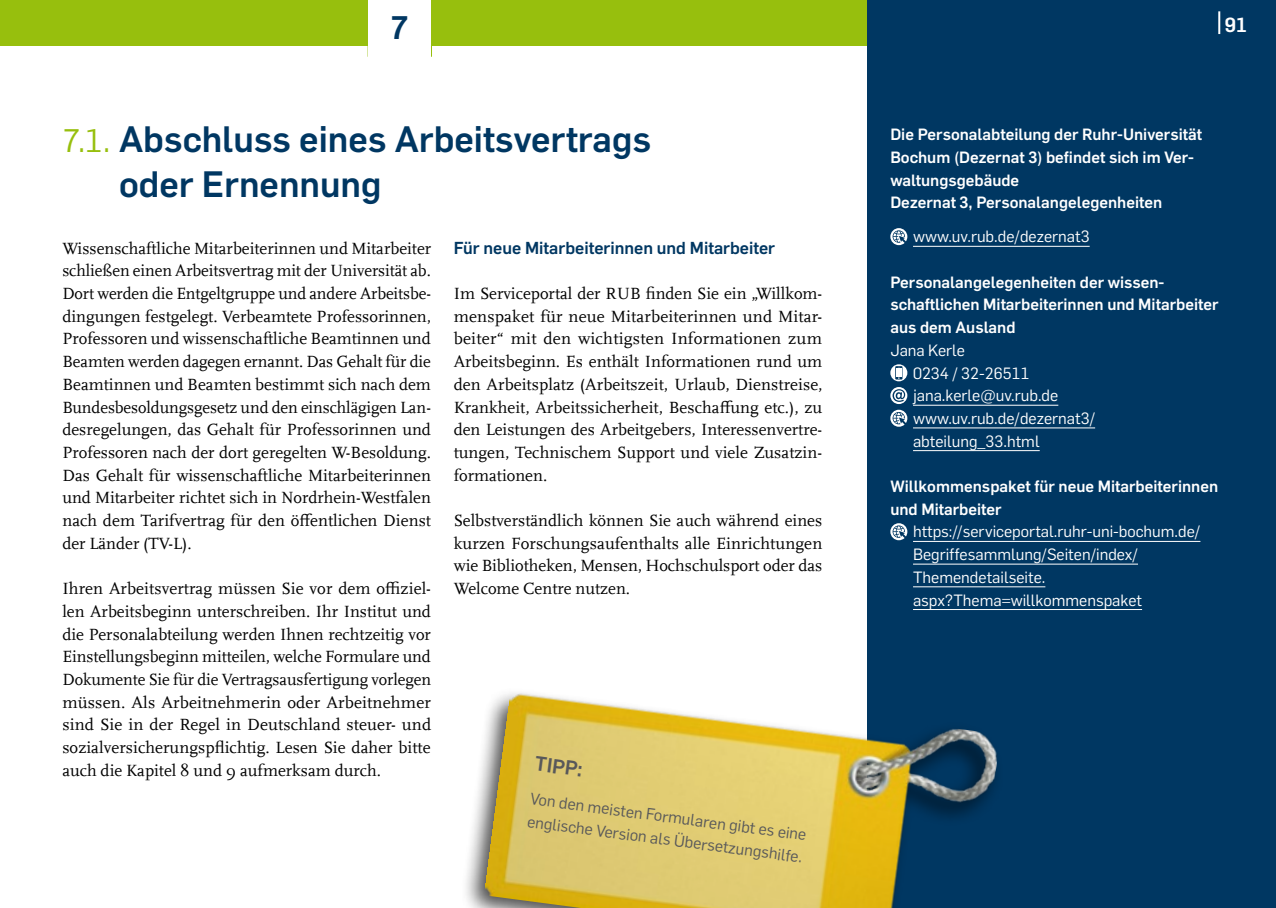
<style>
.page{position:relative;width:1276px;height:908px;background:#fff}
.page>*{position:absolute;margin:0;border:0;box-sizing:border-box;transform-origin:0 0}
.t1{font:700 36px/45.4px "Rub Flama";color:#003762}
.t2{font:700 32px "Rub Flama";color:#003762}
.t3{font:700 20px "Rub Flama";color:#58585a}
.t4{font:700 20px "Rub Flama";color:#fff}
.t5{font:17px/22.6px "RUB Scala MZ";color:#000;text-align:justify}
.t6{font:700 17px "Rub Flama";color:#003762}
.t7{font:700 16px/22.6px "Rub Flama";color:#fff}
.t8{font:16px/22.6px "Rub Flama";color:#fff}
.t9{font:16px/22.6px "Rub Flama";color:#58585a}
.s1{font-weight:400;font-size:32px;color:#97bf0d}
</style>
<div class="page">
<div style="left:0;top:0;width:1276px;height:45px;background:#97bf0d"></div>
<div style="left:867px;top:0;width:409px;height:907px;background:#003762"></div>
<hr style="left:1218px;top:11px;width:2px;height:23px;background:#fff">
<hr style="left:913px;top:246px;width:176px;height:1px;background:#fff">
<hr style="left:913px;top:404px;width:145px;height:1px;background:#fff">
<hr style="left:913px;top:427px;width:182px;height:1px;background:#fff">
<hr style="left:913px;top:450px;width:126px;height:1px;background:#fff">
<hr style="left:913px;top:540px;width:287px;height:1px;background:#fff">
<hr style="left:913px;top:563px;width:225px;height:1px;background:#fff">
<hr style="left:913px;top:586px;width:132px;height:1px;background:#fff">
<hr style="left:913px;top:608px;width:229px;height:1px;background:#fff">
<svg style="left:890px;top:228px;width:17px;height:17px"></svg>
<svg style="left:890px;top:364px;width:17px;height:17px"></svg>
<div style="left:896px;top:368px;width:6px;height:8px;background:#fff"></div>
<svg style="left:890px;top:387px;width:17px;height:39px"></svg>
<svg style="left:890px;top:523px;width:17px;height:17px"></svg>
<div style="left:461px;top:687px;width:543px;height:220px;background:#000;opacity:.7"></div>
<img style="left:483px;top:687px;width:517px;height:220px">
<hr style="left:368px;top:0;width:2px;height:57px;background:#97bf0d">
<hr style="left:430px;top:0;width:2px;height:57px;background:#97bf0d">
<div style="left:369px;top:0;width:62px;height:57px;background:#fff"></div>
<h2 class="t2" style="left:391px;top:5px;width:19px">7</h2>
<h1 class="t1" style="left:119px;top:113px;width:533px;text-indent:-57px"><span class="s1">7.1.</span> Abschluss eines Arbeitsvertrags oder Ernennung</h1>
<p class="t5" style="left:62px;top:236px;width:370px">Wissenschaftliche Mitarbeiterinnen und Mitarbeiter schließen einen Arbeitsvertrag mit der Universität ab.<br>Dort werden die Entgeltgruppe und andere Arbeitsbe&shy;dingungen festgelegt. Verbeamtete Professorinnen, Professoren und wissenschaftliche Beamtinnen und Beamten werden dagegen ernannt. Das Gehalt für die Beamtinnen und Beamten bestimmt sich nach dem Bundesbesoldungsgesetz und den einschlägigen Lan&shy;desregelungen, das Gehalt für Professorinnen und Professoren nach der dort geregelten W-Besoldung.<br>Das Gehalt für wissenschaftliche Mitarbeiterinnen und Mitarbeiter richtet sich in Nordrhein-Westfalen nach dem Tarifvertrag für den öffentlichen Dienst der Länder (TV-L).</p>
<p class="t5" style="left:62px;top:576px;width:370px">Ihren Arbeitsvertrag müssen Sie vor dem offiziel&shy;len Arbeitsbeginn unterschreiben. Ihr Institut und die Personalabteilung werden Ihnen rechtzeitig vor Einstellungsbeginn mitteilen, welche Formulare und Dokumente Sie für die Vertragsausfertigung vorlegen müssen. Als Arbeitnehmerin oder Arbeitnehmer sind Sie in der Regel in Deutschland steuer- und sozialversicherungspflichtig. Lesen Sie daher bitte auch die Kapitel 8 und 9 aufmerksam durch.</p>
<p class="t6" style="left:454px;top:235px;width:323px">Für neue Mitarbeiterinnen und Mitarbeiter</p>
<p class="t5" style="left:454px;top:281px;width:370px">Im Serviceportal der RUB finden Sie ein „Willkom&shy;menspaket für neue Mitarbeiterinnen und Mitar&shy;beiter“ mit den wichtigsten Informationen zum Arbeitsbeginn. Es enthält Informationen rund um den Arbeitsplatz (Arbeitszeit, Urlaub, Dienstreise, Krankheit, Arbeitssicherheit, Beschaffung etc.), zu den Leistungen des Arbeitgebers, Interessenvertre&shy;tungen, Technischem Support und viele Zusatzin&shy;formationen.</p>
<p class="t5" style="left:454px;top:508px;width:370px">Selbstverständlich können Sie auch während eines kurzen Forschungsaufenthalts alle Einrichtungen wie Bibliotheken, Mensen, Hochschulsport oder das Welcome Centre nutzen.</p>
<p class="t3" style="left:537px;top:748px;width:49px;rotate:8deg">TIPP:</p>
<p class="t9" style="left:532px;top:787px;width:280px;rotate:7deg">Von den meisten Formularen gibt es eine englische Version als Übersetzungshilfe.</p>
<p class="t4" style="left:1225px;top:11px;width:24px">91</p>
<p class="t7" style="left:890px;top:122px;width:313px">Die Personalabteilung der Ruhr-Universität Bochum (Dezernat 3) befindet sich im Ver&shy;waltungsgebäude<br>Dezernat 3, Personalangelegenheiten</p>
<p class="t8" style="left:913px;top:224px;width:178px">www.uv.rub.de/dezernat3</p>
<p class="t7" style="left:890px;top:269px;width:330px">Personalangelegenheiten der wissen&shy;schaftlichen Mitarbeiterinnen und Mitarbeiter aus dem Ausland</p>
<p class="t8" style="left:913px;top:337px;width:184px;text-indent:-23px">Jana Kerle<br>0234 / 32-26511 jana.kerle@uv.rub.de www.uv.rub.de/dezernat3/ abteilung_33.html</p>
<p class="t7" style="left:890px;top:473px;width:329px">Willkommenspaket für neue Mitarbeiterinnen und Mitarbeiter</p>
<p class="t8" style="left:913px;top:519px;width:289px">https://serviceportal.ruhr-uni-bochum.de/ Begriffesammlung/Seiten/index/ Themendetailseite. aspx?Thema=willkommenspaket</p>
</div>
